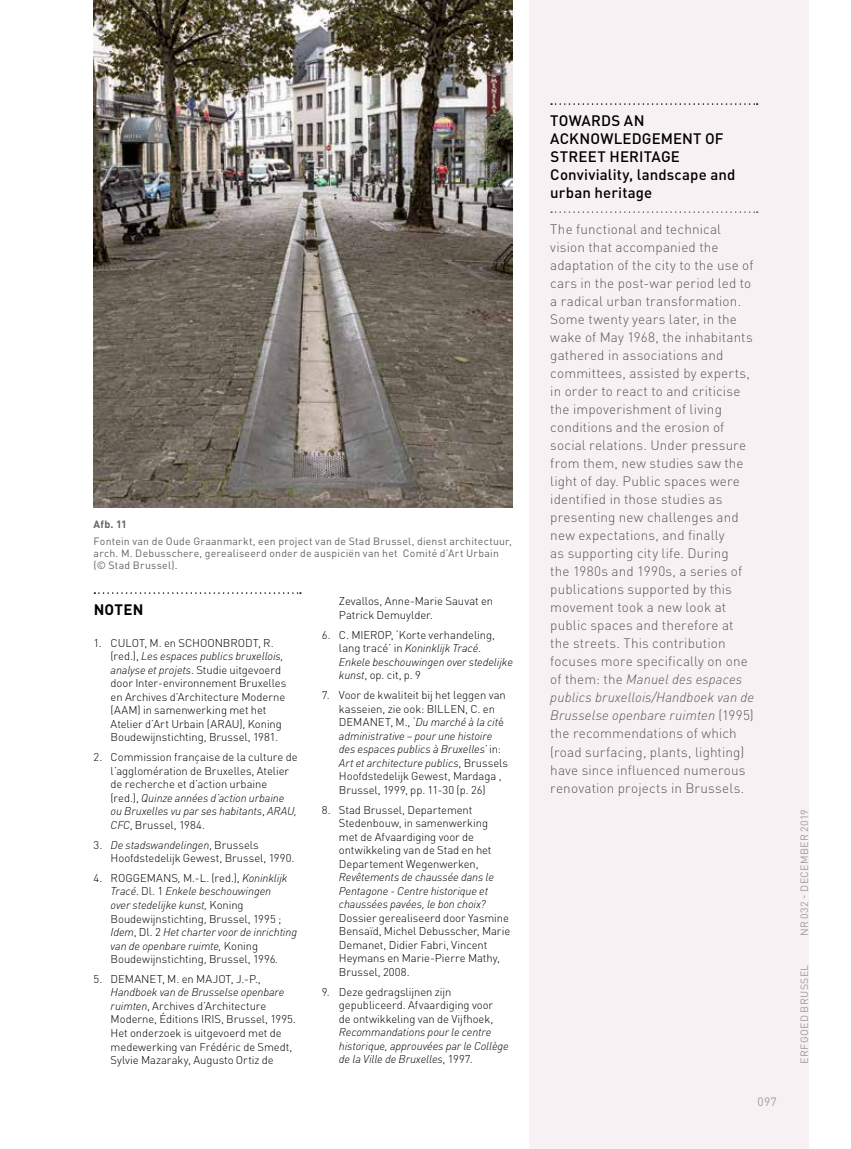
<style>
.page{position:relative;width:851px;height:1149px;background:#fff}
.page>*{position:absolute;margin:0;border:0;box-sizing:border-box;transform-origin:0 0}
.t1{font:500 15px/18px "DINOT";letter-spacing:.01em;color:#000}
.t2{font:700 15px "DINOT";letter-spacing:.02em;color:#000}
.t3{font:300 13.5px/18px "DINOT";letter-spacing:.01em;color:#575756}
.t4{font:12px "DINOT";color:#9d9d9c}
.t5{font:300 11.25px/13.5px "DINOT";letter-spacing:-.005em;color:#000}
.t6{font:italic 300 11.25px/13.5px "DINOT";letter-spacing:-.01em;color:#000}
.t7{font:10.5px/12px "DINOT";letter-spacing:.025em;color:#646363}
.t8{font:10.5px "DINOT";letter-spacing:.035em;color:#9d9d9c}
.t9{font:700 10.5px "DINOT";color:#646363}
.s1{font-style:italic}
.s2{font-style:normal}
</style>
<div class="page">
<div style="left:529px;top:0;width:279px;height:1148px;background:#f8f1f4"></div>
<svg style="left:551px;top:103px;width:206px;height:2px"></svg>
<svg style="left:551px;top:211px;width:206px;height:2px"></svg>
<svg style="left:94px;top:592px;width:207px;height:1px"></svg>
<img style="left:94px;top:0;width:418px;height:507px">
<p class="t9" style="left:94px;top:517px;width:35px">Afb. 11</p>
<p class="t7" style="left:94px;top:534px;width:420px">Fontein van de Oude Graanmarkt, een project van de Stad Brussel, dienst architectuur, arch. M. Debusschere, gerealiseerd onder de auspiciën van het Comité d’Art Urbain (© Stad Brussel).</p>
<h1 class="t2" style="left:94px;top:599px;width:51px">NOTEN</h1>
<p class="t5" style="left:111px;top:635px;width:177px;text-indent:-17px">1. CULOT, M. en SCHOONBRODT, R. (red.), <span class="s1">Les espaces publics bruxellois, analyse et projets</span>. Studie uitgevoerd door Inter-environnement Bruxelles en Archives d’Architecture Moderne (AAM) in samenwerking met het Atelier d’Art Urbain (ARAU), Koning Boudewijnstichting, Brussel, 1981.</p>
<p class="t5" style="left:111px;top:750px;width:188px;text-indent:-17px">2. Commission française de la culture de l’agglomération de Bruxelles, Atelier de recherche et d’action urbaine (red.), <span class="s1">Quinze années d’action urbaine ou Bruxelles vu par ses habitants</span>, <span class="s1">ARAU, CFC</span>, Brussel, 1984.</p>
<p class="t5" style="left:111px;top:837px;width:185px;text-indent:-17px">3. <span class="s1">De stadswandelingen</span>, Brussels<br>Hoofdstedelijk Gewest, Brussel, 1990.</p>
<p class="t5" style="left:111px;top:870px;width:188px;text-indent:-17px">4. ROGGEMANS<span class="s1">,</span> M.-L. (red.), <span class="s1">Koninklijk Tracé</span>. Dl. 1 <span class="s1">Enkele beschouwingen<br>over stedelijke kunst,</span> Koning Boudewijnstichting, Brussel, 1995 ; <span class="s1">Idem</span>, Dl. 2 <span class="s1">Het charter voor de inrichting van de openbare ruimte,</span> Koning Boudewijnstichting, Brussel, 1996<span class="s1">.</span></p>
<p class="t5" style="left:94px;top:971px;width:169px">5. DEMANET, M. en MAJOT, J.-P.,</p>
<p class="t5" style="left:111px;top:985px;width:187px"><span class="s1">Handboek van de Brusselse openbare ruimten</span>, Archives d’Architecture Moderne, Éditions IRIS, Brussel, 1995.<br>Het onderzoek is uitgevoerd met de medewerking van Frédéric de Smedt, Sylvie Mazaraky, Augusto Ortiz de</p>
<p class="t5" style="left:339px;top:594px;width:156px">Zevallos, Anne-Marie Sauvat en<br>Patrick Demuylder.</p>
<p class="t5" style="left:339px;top:627px;width:175px;text-indent:-17px">6. C. MIEROP, ‘Korte verhandeling, lang tracé’ in <span class="s1">Koninklijk Tracé</span>.<br><span class="s1">Enkele beschouwingen over stedelijke kunst</span>, op. cit, p. 9</p>
<p class="t5" style="left:339px;top:688px;width:171px;text-indent:-17px">7. Voor de kwaliteit bij het leggen van kasseien, zie ook: BILLEN, C. en DEMANET, M., ‘<span class="s1">Du marché à la cit</span>é <span class="s1">administrative – pour une histoire des espaces publics à Bruxelles’</span> in:<br><span class="s1">Art et architecture publics</span>, Brussels Hoofdstedelijk Gewest, Mardaga , Brussel, 1999, pp. 11-30 (p. 26)</p>
<p class="t5" style="left:339px;top:802px;width:154px;text-indent:-17px">8. Stad Brussel, Departement<br>Stedenbouw, in samenwerking met de Afvaardiging voor de ontwikkeling van de Stad en het<br>Departement Wegenwerken,</p>
<p class="t6" style="left:339px;top:870px;width:156px">Revêtements de chaussée dans le<br>Pentagone - Centre historique et chaussées pavées, le bon choix?</p>
<p class="t5" style="left:339px;top:910px;width:173px">Dossier gerealiseerd door Yasmine<br>Bensaïd, Michel Debusscher, Marie<br>Demanet, Didier Fabri, Vincent<br>Heymans en Marie-Pierre Mathy,<br>Brussel, 2008.</p>
<p class="t5" style="left:339px;top:984px;width:156px;text-indent:-17px">9. Deze gedragslijnen zijn gepubliceerd. Afvaardiging voor de ontwikkeling van de Vijfhoek,</p>
<p class="t6" style="left:339px;top:1025px;width:171px">Recommandations pour le centre historique, approuvées par le Collège de la Ville de Bruxelles<span class="s2">, 1997.</span></p>
<h1 class="t1" style="left:550px;top:111px;width:186px">TOWARDS AN<br>ACKNOWLEDGEMENT OF<br>STREET HERITAGE<br>Conviviality, landscape and urban heritage</h1>
<p class="t3" style="left:550px;top:220px;width:205px">The functional and technical vision that accompanied the adaptation of the city to the use of cars in the post-war period led to a radical urban transformation.<br>Some twenty years later, in the wake of May 1968, the inhabitants gathered in associations and committees, assisted by experts, in order to react to and criticise the impoverishment of living conditions and the erosion of social relations. Under pressure from them, new studies saw the light of day. Public spaces were identified in those studies as presenting new challenges and new expectations, and finally<br>as supporting city life. During<br>the 1980s and 1990s, a series of publications supported by this movement took a new look at public spaces and therefore at the streets. This contribution focuses more specifically on one of them: the <span class="s1">Manuel des espaces publics bruxellois/Handboek van de<br>Brusselse openbare ruimten</span> (1995) the recommendations of which (road surfacing, plants, lighting) have since influenced numerous renovation projects in Brussels.</p>
<p class="t4" style="left:757px;top:1094px;width:21px">097</p>
<p class="t8" style="left:797px;top:935px;width:128px;rotate:-90deg">NR 032 - DECEMBER 2019</p>
<p class="t8" style="left:797px;top:1063px;width:101px;rotate:-90deg">ERFGOED BRUSSEL</p>
</div>
